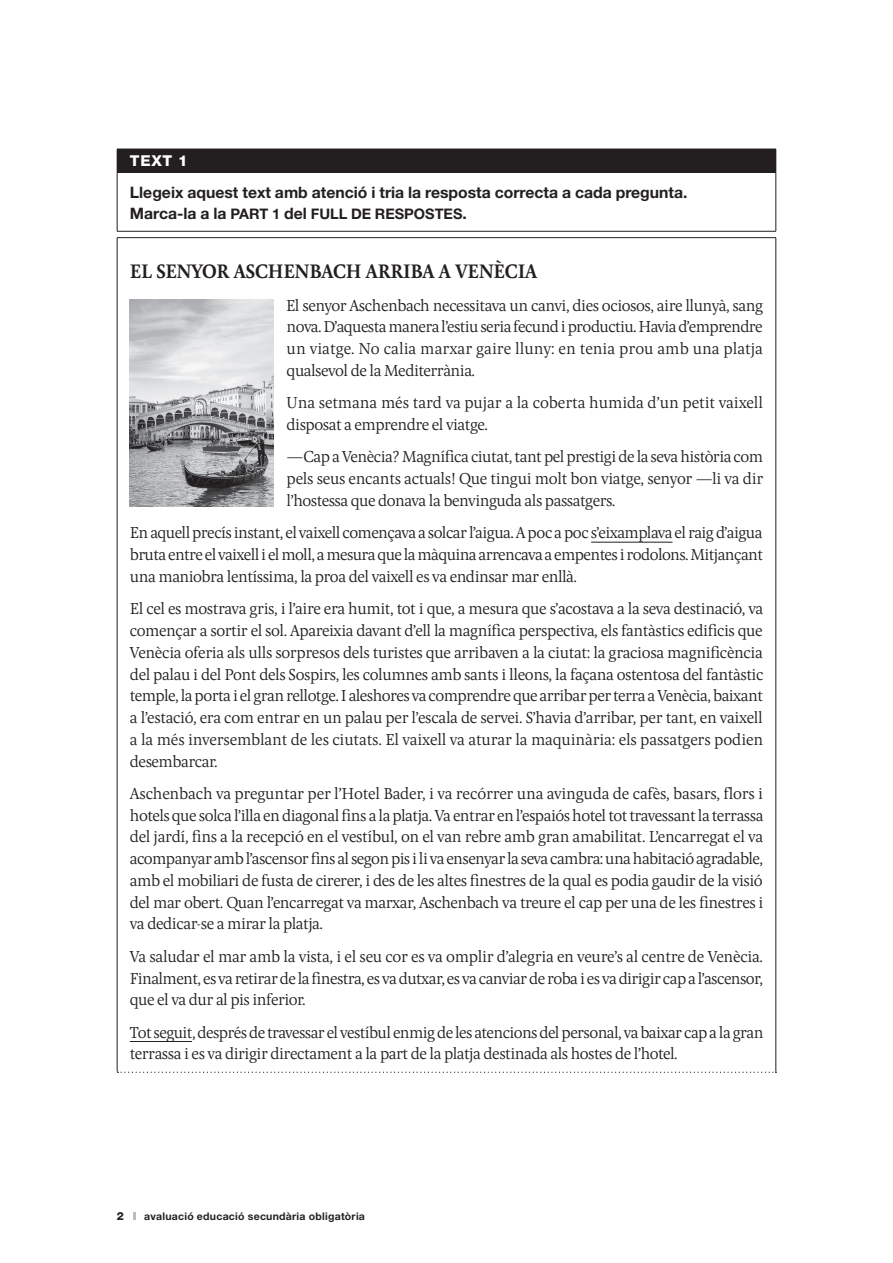
<style>
.page{position:relative;width:893px;height:1263px;background:#fff}
.page>*{position:absolute;margin:0;border:0;box-sizing:border-box;transform-origin:0 0}
.t1{font:600 20.25px "Pona";letter-spacing:-.02em;color:#231f20}
.t2{font:300 16.5px/21.8px "Pona";letter-spacing:-.035em;color:#231f20;text-align:justify}
.t3{font:300 16.5px/21.8px "Pona";letter-spacing:-.01em;color:#231f20}
.t4{font:700 15.75px "Helvetica Neue";color:#231f20}
.t5{font:800 15px "Helvetica Neue";color:#fff}
.t6{font:700 14.55px "Helvetica Neue";color:#231f20}
.t7{font:800 11.25px "Helvetica Neue";color:#231f20}
.t8{font:700 10.5px "Helvetica Neue";letter-spacing:.025em;color:#231f20}
.s1{font-size:15.75px}
</style>
<div class="page">
<svg style="left:133px;top:1212px;width:2px;height:8px"></svg>
<div style="left:117px;top:149px;width:659px;height:23px;background:#231f20"></div>
<svg style="left:776px;top:149px;width:1px;height:23px"></svg>
<hr style="left:117px;top:172px;width:659px;height:1px;background:#231f20">
<hr style="left:117px;top:173px;width:1px;height:58px;background:#231f20">
<hr style="left:776px;top:173px;width:1px;height:58px;background:#231f20">
<hr style="left:117px;top:231px;width:659px;height:1px;background:#231f20">
<hr style="left:117px;top:238px;width:1px;height:834px;background:#231f20">
<hr style="left:776px;top:238px;width:1px;height:834px;background:#231f20">
<hr style="left:117px;top:237px;width:659px;height:1px;background:#231f20">
<svg style="left:118px;top:1072px;width:658px;height:1px"></svg>
<hr style="left:591px;top:542px;width:81px;height:1px;background:#231f20">
<hr style="left:130px;top:1041px;width:62px;height:1px;background:#231f20">
<img style="left:130px;top:299px;width:144px;height:207px">
<p class="t5" style="left:130px;top:152px;width:59px">TEXT 1</p>
<p class="t4" style="left:130px;top:182px;width:559px">Llegeix aquest text amb atenció i tria la resposta correcta a cada pregunta.</p>
<p class="t6" style="left:130px;top:204px;width:338px"><span class="s1">Marca-la a la</span> PART 1 <span class="s1">del</span> FULL DE RESPOSTES<span class="s1">.</span></p>
<p class="t1" style="left:130px;top:258px;width:409px">EL SENYOR ASCHENBACH ARRIBA A VENÈCIA</p>
<p class="t2" style="left:286px;top:295px;width:479px">El senyor Aschenbach necessitava un canvi, dies ociosos, aire llunyà, sang nova. D’aquesta manera l’estiu seria fecund i productiu. Havia d’emprendre un viatge. No calia marxar gaire lluny: en tenia prou amb una platja qualsevol de la Mediterrània.</p>
<p class="t3" style="left:287px;top:393px;width:478px">Una setmana més tard va pujar a la coberta humida d’un petit vaixell disposat a emprendre el viatge.</p>
<p class="t2" style="left:287px;top:447px;width:478px">—Cap a Venècia? Magnífica ciutat, tant pel prestigi de la seva història com pels seus encants actuals! Que tingui molt bon viatge, senyor —li va dir l’hostessa que donava la benvinguda als passatgers.</p>
<p class="t2" style="left:130px;top:523px;width:635px">En aquell precís instant, el vaixell començava a solcar l’aigua. A poc a poc s’eixamplava el raig d’aigua bruta entre el vaixell i el moll, a mesura que la màquina arrencava a empentes i rodolons. Mitjançant una maniobra lentíssima, la proa del vaixell es va endinsar mar enllà.</p>
<p class="t2" style="left:130px;top:598px;width:635px">El cel es mostrava gris, i l’aire era humit, tot i que, a mesura que s’acostava a la seva destinació, va començar a sortir el sol. Apareixia davant d’ell la magnífica perspectiva, els fantàstics edificis que Venècia oferia als ulls sorpresos dels turistes que arribaven a la ciutat: la graciosa magnificència del palau i del Pont dels Sospirs, les columnes amb sants i lleons, la façana ostentosa del fantàstic temple, la porta i el gran rellotge. I aleshores va comprendre que arribar per terra a Venècia, baixant a l’estació, era com entrar en un palau per l’escala de servei. S’havia d’arribar, per tant, en vaixell a la més inversemblant de les ciutats. El vaixell va aturar la maquinària: els passatgers podien desembarcar.</p>
<p class="t2" style="left:130px;top:783px;width:635px">Aschenbach va preguntar per l’Hotel Bader, i va recórrer una avinguda de cafès, basars, flors i hotels que solca l’illa en diagonal fins a la platja. Va entrar en l’espaiós hotel tot travessant la terrassa del jardí, fins a la recepció en el vestíbul, on el van rebre amb gran amabilitat. L’encarregat el va acompanyar amb l’ascensor fins al segon pis i li va ensenyar la seva cambra: una habitació agradable, amb el mobiliari de fusta de cirerer, i des de les altes finestres de la qual es podia gaudir de la visió del mar obert. Quan l’encarregat va marxar, Aschenbach va treure el cap per una de les finestres i va dedicar-se a mirar la platja.</p>
<p class="t2" style="left:130px;top:946px;width:635px">Va saludar el mar amb la vista, i el seu cor es va omplir d’alegria en veure’s al centre de Venècia.<br>Finalment, es va retirar de la finestra, es va dutxar, es va canviar de roba i es va dirigir cap a l’ascensor, que el va dur al pis inferior.</p>
<p class="t2" style="left:130px;top:1022px;width:635px">Tot seguit, després de travessar el vestíbul enmig de les atencions del personal, va baixar cap a la gran terrassa i es va dirigir directament a la part de la platja destinada als hostes de l’hotel.</p>
<p class="t7" style="left:117px;top:1209px;width:9px">2</p>
<p class="t8" style="left:144px;top:1210px;width:222px">avaluació educació secundària obligatòria</p>
</div>
